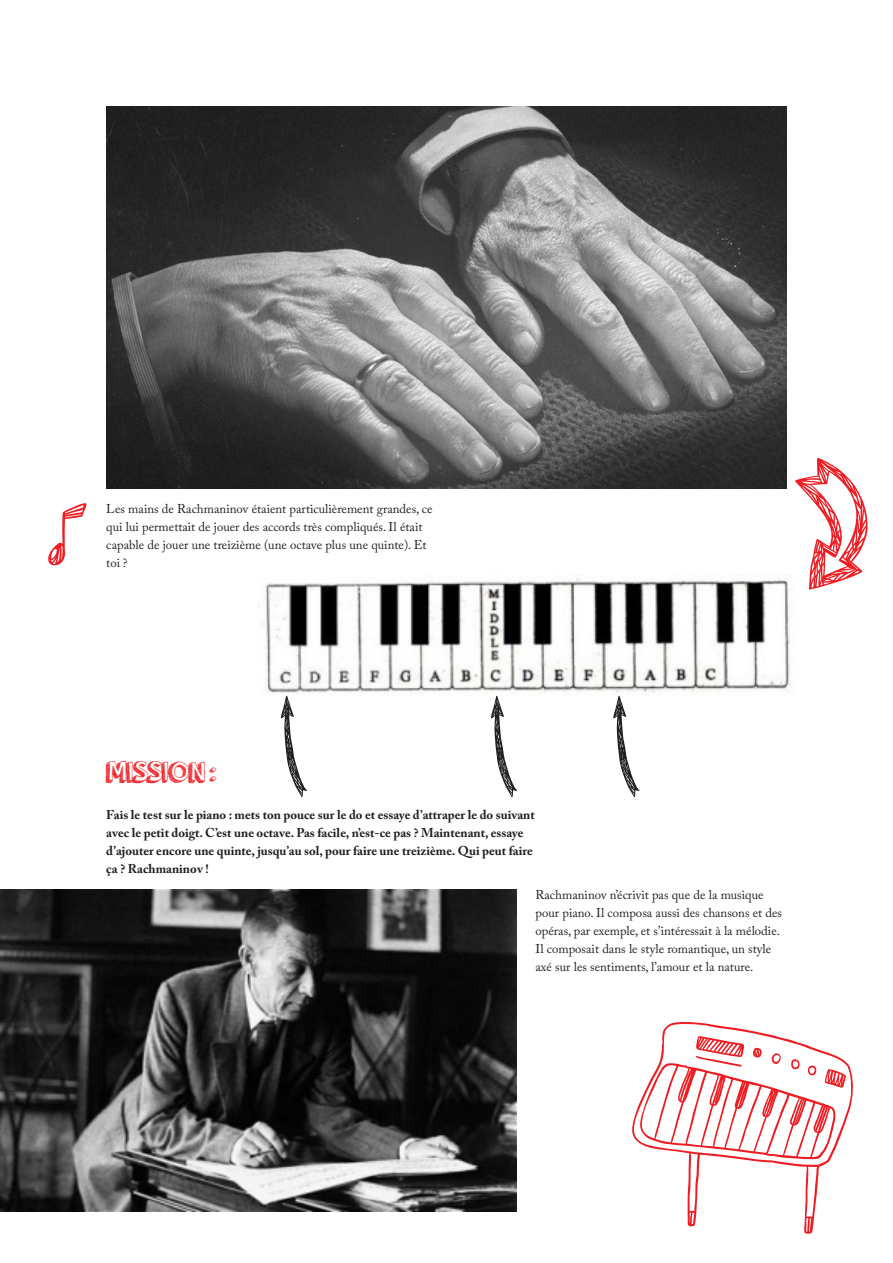
<style>
.page{position:relative;width:893px;height:1263px;background:#fff}
.page>*{position:absolute;margin:0;border:0;box-sizing:border-box;transform-origin:0 0}
.t1{font:30px "orangejuice";letter-spacing:-.025em;color:#ee1d23}
.t2{font:12.75px/18px "Adobe Caslon Pro";color:#231f20}
.t3{font:700 12.75px/18px "Adobe Caslon Pro";color:#231f20}
</style>
<div class="page">
<svg style="left:48px;top:503px;width:39px;height:63px"></svg>
<img style="left:106px;top:106px;width:681px;height:382px">
<svg style="left:795px;top:458px;width:73px;height:132px"></svg>
<img style="left:258px;top:574px;width:540px;height:119px">
<svg style="left:281px;top:695px;width:26px;height:102px"></svg>
<svg style="left:491px;top:695px;width:26px;height:102px"></svg>
<svg style="left:613px;top:695px;width:26px;height:102px"></svg>
<img style="left:0;top:889px;width:516px;height:323px">
<svg style="left:632px;top:1022px;width:221px;height:212px"></svg>
<svg style="left:640px;top:1036px;width:206px;height:123px"></svg>
<p class="t2" style="left:106px;top:499px;width:328px">Les mains de Rachmaninov étaient particulièrement grandes, ce qui lui permettait de jouer des accords très compliqués. Il était capable de jouer une treizième (une octave plus une quinte). Et toi ?</p>
<p class="t1" style="left:106px;top:751px;width:111px">MISSION :</p>
<p class="t3" style="left:106px;top:805px;width:430px">Fais le test sur le piano : mets ton pouce sur le do et essaye d’attraper le do suivant avec le petit doigt. C’est une octave. Pas facile, n’est-ce pas ? Maintenant, essaye d’ajouter encore une quinte, jusqu’au sol, pour faire une treizième. Qui peut faire ça ? Rachmaninov !</p>
<p class="t2" style="left:535px;top:885px;width:248px">Rachmaninov n’écrivit pas que de la musique pour piano. Il composa aussi des chansons et des opéras, par exemple, et s’intéressait à la mélodie.<br>Il composait dans le style romantique, un style axé sur les sentiments, l’amour et la nature.</p>
</div>
